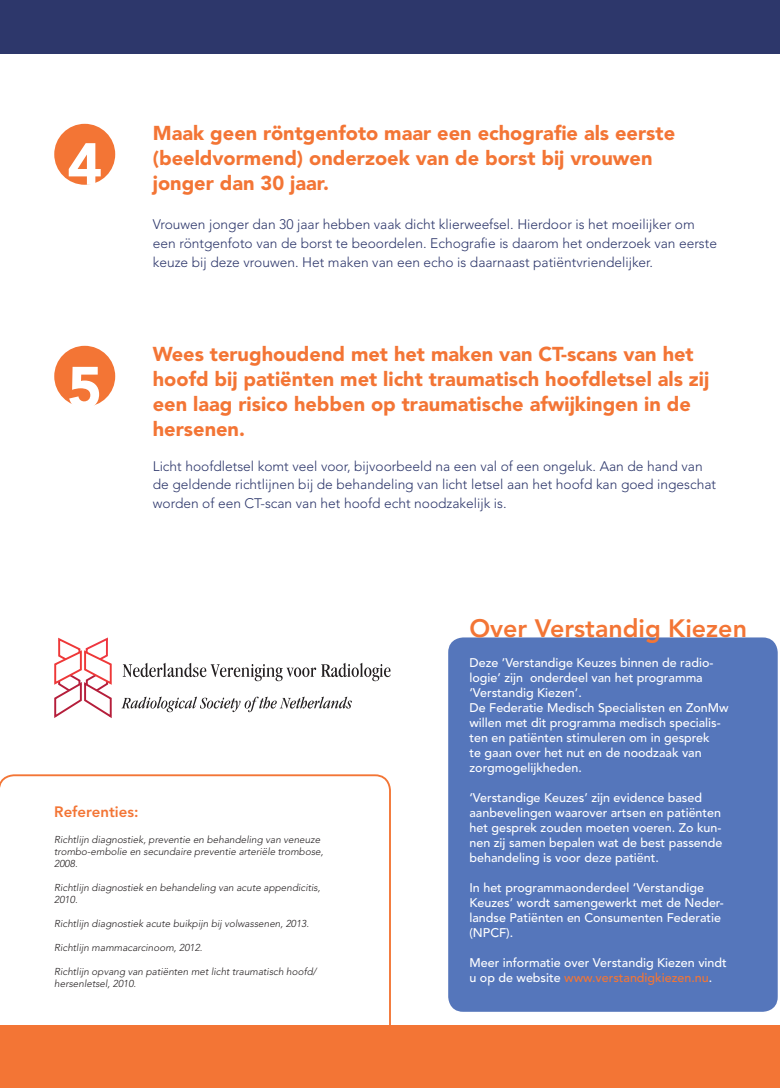
<style>
.page{position:relative;width:780px;height:1088px;background:#fff}
.page>*{position:absolute;margin:0;border:0;box-sizing:border-box;transform-origin:0 0}
.t1{font:900 58.75px "Avenir LT Std";color:#fff}
.t2{font:800 25px "Avenir LT Std";color:#f37535}
.t3{font:900 20px/25px "Avenir LT Std";color:#f37535}
.t4{font:800 15px "Avenir LT Std";color:#f37535}
.t5{font:300 13.75px/18.8px "Avenir LT Std";color:#2d376b}
.t6{font:500 12.5px/15px "Avenir LT Std";color:#fff}
.t7{font:italic 300 10px/12px "Avenir LT Std";color:#231f20}
.s1{color:#f37535}
</style>
<div class="page">
<div style="left:0;top:1025px;width:780px;height:63px;background:#f37535"></div>
<div style="left:0;top:0;width:780px;height:53px;background:#2d376b"></div>
<div style="left:54px;top:124px;width:61px;height:61px;background:#f37535;border-radius:50%"></div>
<div style="left:54px;top:346px;width:61px;height:61px;background:#f37535;border-radius:50%"></div>
<div style="left:448px;top:637px;width:329px;height:375px;background:#5576bb;border-radius:15px"></div>
<svg style="left:0;top:774px;width:391px;height:251px"></svg>
<svg style="left:54px;top:637px;width:58px;height:81px"></svg>
<svg style="left:123px;top:663px;width:267px;height:18px"></svg>
<svg style="left:121px;top:697px;width:231px;height:15px"></svg>
<h1 class="t1" style="left:67px;top:129px;width:36px">4</h1>
<h1 class="t1" style="left:67px;top:352px;width:36px">5</h1>
<h3 class="t3" style="left:153px;top:120px;width:524px">Maak geen röntgenfoto maar een echografie als eerste (beeldvormend) onderzoek van de borst bij vrouwen jonger dan 30 jaar.</h3>
<p class="t5" style="left:153px;top:215px;width:565px">Vrouwen jonger dan 30 jaar hebben vaak dicht klierweefsel. Hierdoor is het moeilijker om een röntgenfoto van de borst te beoordelen. Echografie is daarom het onderzoek van eerste keuze bij deze vrouwen. Het maken van een echo is daarnaast patiëntvriendelijker.</p>
<h3 class="t3" style="left:153px;top:342px;width:558px">Wees terughoudend met het maken van CT-scans van het hoofd bij patiënten met licht traumatisch hoofdletsel als zij een laag risico hebben op traumatische afwijkingen in de hersenen.</h3>
<p class="t5" style="left:153px;top:456px;width:564px">Licht hoofdletsel komt veel voor, bijvoorbeeld na een val of een ongeluk. Aan de hand van de geldende richtlijnen bij de behandeling van licht letsel aan het hoofd kan goed ingeschat worden of een CT-scan van het hoofd echt noodzakelijk is.</p>
<h2 class="t2" style="left:469px;top:614px;width:279px">Over Verstandig Kiezen</h2>
<p class="t4" style="left:54px;top:802px;width:86px">Referenties:</p>
<p class="t7" style="left:54px;top:834px;width:271px">Richtlijn diagnostiek, preventie en behandeling van veneuze trombo-embolie en secundaire preventie arteriële trombose,<br>2008.</p>
<p class="t7" style="left:54px;top:882px;width:267px">Richtlijn diagnostiek en behandeling van acute appendicitis,<br>2010.</p>
<p class="t7" style="left:54px;top:918px;width:256px">Richtlijn diagnostiek acute buikpijn bij volwassenen, 2013.</p>
<p class="t7" style="left:54px;top:942px;width:150px">Richtlijn mammacarcinoom, 2012.</p>
<p class="t7" style="left:54px;top:966px;width:264px">Richtlijn opvang van patiënten met licht traumatisch hoofd/ hersenletsel, 2010.</p>
<p class="t6" style="left:469px;top:655px;width:261px">Deze ’Verstandige Keuzes binnen de radio&shy;logie’ zijn onderdeel van het programma ‘Verstandig Kiezen’.<br>De Federatie Medisch Specialisten en ZonMw willen met dit programma medisch specialis&shy;ten en patiënten stimuleren om in gesprek<br>te gaan over het nut en de noodzaak van zorgmogelijkheden.</p>
<p class="t6" style="left:469px;top:790px;width:254px">‘Verstandige Keuzes’ zijn evidence based aanbevelingen waarover artsen en patiënten het gesprek zouden moeten voeren. Zo kun&shy;nen zij samen bepalen wat de best passende behandeling is voor deze patiënt.</p>
<p class="t6" style="left:469px;top:880px;width:256px">In het programmaonderdeel ‘Verstandige Keuzes’ wordt samengewerkt met de Neder&shy;landse Patiënten en Consumenten Federatie (NPCF).</p>
<p class="t6" style="left:469px;top:955px;width:259px">Meer informatie over Verstandig Kiezen vindt u op de website <span class="s1">www.verstandigkiezen.nu</span>.</p>
</div>
